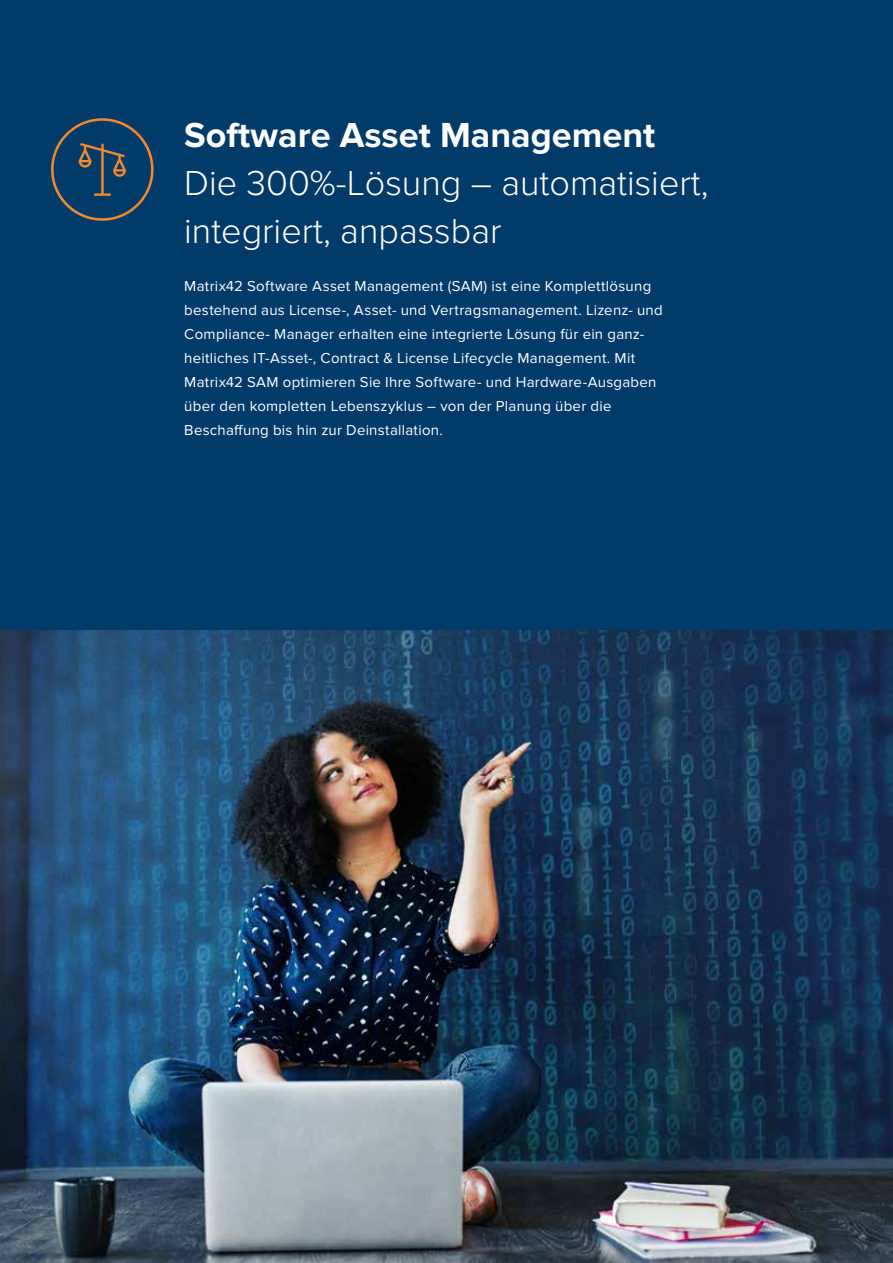
<style>
.page{position:relative;width:893px;height:1263px;background:#fff}
.page>*{position:absolute;margin:0;border:0;box-sizing:border-box;transform-origin:0 0}
.t1{font:300 36px/48px "Proxima Nova";color:#fff}
.t2{font:700 36px "Proxima Nova";color:#fff}
.t3{font:15px/24px "Proxima Nova";letter-spacing:.02em;color:#fff}
</style>
<div class="page">
<div style="left:0;top:0;width:893px;height:631px;background:#003b6a"></div>
<svg style="left:51px;top:118px;width:103px;height:103px"></svg>
<img style="left:0;top:631px;width:893px;height:632px">
<h1 class="t2" style="left:184px;top:114px;width:473px">Software Asset Management</h1>
<h1 class="t1" style="left:184px;top:157px;width:526px">Die 300%-Lösung – automatisiert, integriert, anpassbar</h1>
<p class="t3" style="left:184px;top:274px;width:480px">Matrix42 Software Asset Management (SAM) ist eine Komplettlösung bestehend aus License-, Asset- und Vertragsmanagement. Lizenz- und Compliance- Manager erhalten eine integrierte Lösung für ein ganz&shy;heitliches IT-Asset-, Contract &amp; License Lifecycle Management. Mit Matrix42 SAM optimieren Sie Ihre Software- und Hardware-Ausgaben über den kompletten Lebenszyklus – von der Planung über die Beschaffung bis hin zur Deinstallation.</p>
</div>
